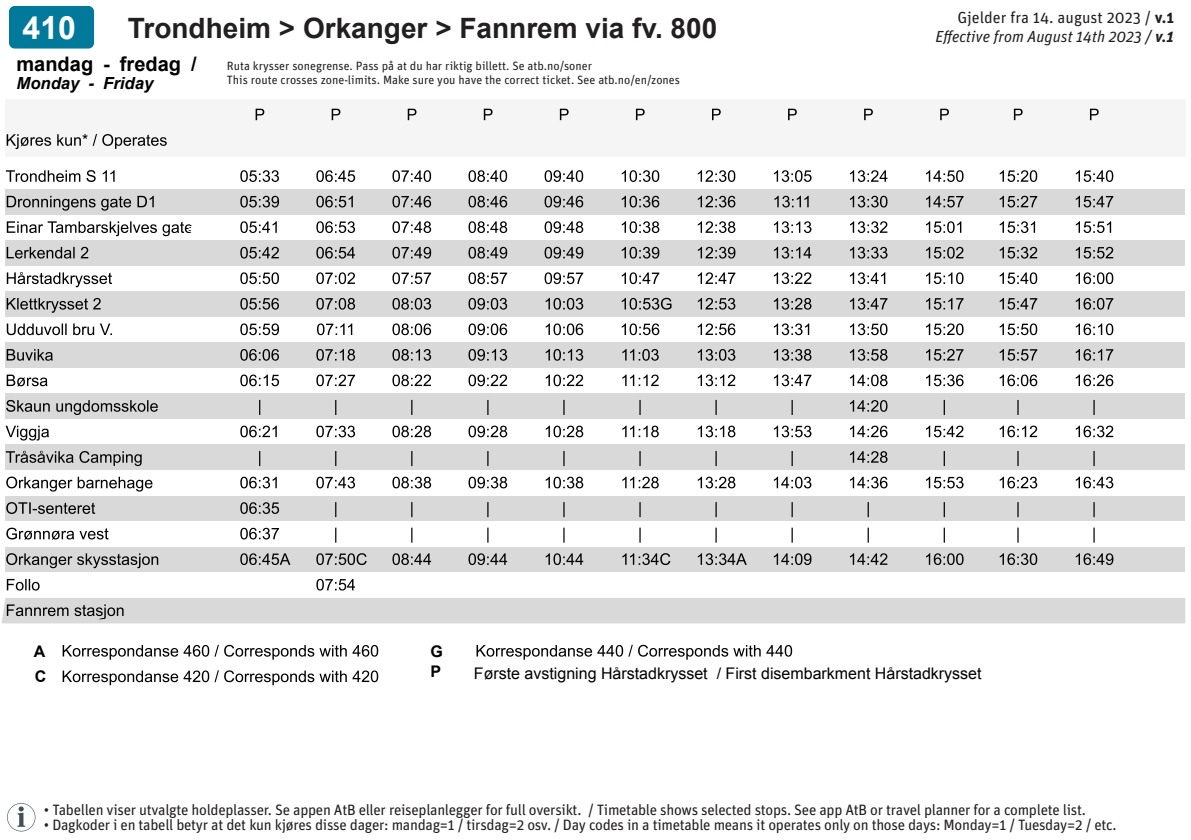
<style>
.page{position:relative;width:1191px;height:840px;background:#fff}
.page>*{position:absolute;margin:0;border:0;box-sizing:border-box;transform-origin:0 0}
.t1{font:700 32px "Arial";color:#fff}
.t2{font:700 28px "Arial";color:#231f20}
.t3{font:700 20px "Arial";color:#000}
.t4{font:italic 700 16.6px "Arial";color:#000}
.t5{font:16px "Arial";color:#000}
.t6{font:italic 16px/19.2px "Unit Pro";color:#231f20;text-align:right}
.t7{font:700 16px/25.2px "Arial";color:#000}
.t8{font:15px "Unit Pro";letter-spacing:-.02em;color:#231f20}
.t9{font:12px/14.4px "Unit Pro";color:#231f20}
.s1{font-style:normal}
.s2{font-weight:700;font-style:normal}
.s3{font-weight:700}
</style>
<div class="page">
<svg style="left:7px;top:803px;width:28px;height:28px"></svg>
<div style="left:9px;top:6px;width:85px;height:42px;background:#00799b;border-radius:6px"></div>
<div style="left:6px;top:99px;width:1179px;height:57px;background:#f5f5f5"></div>
<svg style="left:7px;top:134px;width:160px;height:15px"></svg>
<svg style="left:256px;top:109px;width:8px;height:11px"></svg>
<svg style="left:332px;top:109px;width:8px;height:11px"></svg>
<svg style="left:408px;top:109px;width:8px;height:11px"></svg>
<svg style="left:484px;top:109px;width:8px;height:11px"></svg>
<svg style="left:560px;top:109px;width:8px;height:11px"></svg>
<svg style="left:636px;top:109px;width:8px;height:11px"></svg>
<svg style="left:712px;top:109px;width:8px;height:11px"></svg>
<svg style="left:788px;top:109px;width:9px;height:11px"></svg>
<svg style="left:864px;top:109px;width:9px;height:11px"></svg>
<svg style="left:940px;top:109px;width:9px;height:11px"></svg>
<div style="left:6px;top:189px;width:1179px;height:26px;background:#d9d9d9"></div>
<div style="left:6px;top:240px;width:1179px;height:26px;background:#d9d9d9"></div>
<div style="left:6px;top:291px;width:1179px;height:26px;background:#d9d9d9"></div>
<div style="left:6px;top:342px;width:1179px;height:26px;background:#d9d9d9"></div>
<div style="left:6px;top:393px;width:1179px;height:26px;background:#d9d9d9"></div>
<div style="left:6px;top:444px;width:1179px;height:26px;background:#d9d9d9"></div>
<div style="left:6px;top:495px;width:1179px;height:26px;background:#d9d9d9"></div>
<div style="left:6px;top:546px;width:1179px;height:26px;background:#d9d9d9"></div>
<svg style="left:6px;top:170px;width:109px;height:12px"></svg>
<svg style="left:240px;top:170px;width:723px;height:12px"></svg>
<svg style="left:7px;top:196px;width:147px;height:14px"></svg>
<svg style="left:240px;top:196px;width:723px;height:11px"></svg>
<svg style="left:7px;top:221px;width:185px;height:15px"></svg>
<svg style="left:240px;top:221px;width:721px;height:12px"></svg>
<svg style="left:7px;top:247px;width:81px;height:11px"></svg>
<svg style="left:240px;top:247px;width:723px;height:11px"></svg>
<svg style="left:7px;top:272px;width:105px;height:15px"></svg>
<svg style="left:240px;top:272px;width:723px;height:12px"></svg>
<svg style="left:7px;top:298px;width:94px;height:14px"></svg>
<svg style="left:240px;top:297px;width:723px;height:12px"></svg>
<svg style="left:7px;top:323px;width:105px;height:12px"></svg>
<svg style="left:240px;top:323px;width:723px;height:12px"></svg>
<svg style="left:7px;top:349px;width:46px;height:11px"></svg>
<svg style="left:240px;top:349px;width:723px;height:11px"></svg>
<svg style="left:7px;top:374px;width:40px;height:12px"></svg>
<svg style="left:240px;top:374px;width:723px;height:12px"></svg>
<svg style="left:6px;top:400px;width:152px;height:15px"></svg>
<svg style="left:259px;top:400px;width:686px;height:15px"></svg>
<svg style="left:6px;top:425px;width:43px;height:15px"></svg>
<svg style="left:240px;top:425px;width:723px;height:12px"></svg>
<svg style="left:6px;top:450px;width:136px;height:16px"></svg>
<svg style="left:259px;top:451px;width:686px;height:15px"></svg>
<svg style="left:6px;top:476px;width:146px;height:15px"></svg>
<svg style="left:240px;top:476px;width:723px;height:12px"></svg>
<svg style="left:6px;top:502px;width:89px;height:11px"></svg>
<svg style="left:240px;top:502px;width:705px;height:15px"></svg>
<svg style="left:6px;top:527px;width:102px;height:12px"></svg>
<svg style="left:240px;top:527px;width:705px;height:15px"></svg>
<svg style="left:6px;top:553px;width:152px;height:15px"></svg>
<svg style="left:240px;top:553px;width:723px;height:11px"></svg>
<svg style="left:7px;top:578px;width:33px;height:12px"></svg>
<svg style="left:316px;top:578px;width:39px;height:12px"></svg>
<div style="left:2px;top:598px;width:1183px;height:25px;background:#d9d9d9"></div>
<svg style="left:63px;top:644px;width:315px;height:15px"></svg>
<svg style="left:63px;top:670px;width:315px;height:14px"></svg>
<svg style="left:476px;top:644px;width:316px;height:15px"></svg>
<svg style="left:1014px;top:109px;width:8px;height:11px"></svg>
<svg style="left:1090px;top:109px;width:8px;height:11px"></svg>
<svg style="left:999px;top:170px;width:114px;height:12px"></svg>
<svg style="left:999px;top:196px;width:114px;height:11px"></svg>
<svg style="left:999px;top:221px;width:112px;height:12px"></svg>
<svg style="left:999px;top:247px;width:114px;height:11px"></svg>
<svg style="left:999px;top:272px;width:114px;height:12px"></svg>
<svg style="left:999px;top:298px;width:114px;height:11px"></svg>
<svg style="left:999px;top:323px;width:114px;height:12px"></svg>
<svg style="left:999px;top:349px;width:114px;height:11px"></svg>
<svg style="left:999px;top:374px;width:114px;height:12px"></svg>
<svg style="left:1093px;top:400px;width:1px;height:15px"></svg>
<svg style="left:1017px;top:400px;width:1px;height:15px"></svg>
<svg style="left:999px;top:425px;width:114px;height:12px"></svg>
<svg style="left:1093px;top:451px;width:1px;height:15px"></svg>
<svg style="left:1017px;top:451px;width:1px;height:15px"></svg>
<svg style="left:999px;top:476px;width:114px;height:12px"></svg>
<svg style="left:1093px;top:502px;width:1px;height:15px"></svg>
<svg style="left:1017px;top:502px;width:1px;height:15px"></svg>
<svg style="left:1093px;top:527px;width:1px;height:15px"></svg>
<svg style="left:1017px;top:527px;width:1px;height:15px"></svg>
<svg style="left:999px;top:553px;width:114px;height:11px"></svg>
<p class="t2" style="left:128px;top:9px;width:591px">Trondheim &gt; Orkanger &gt; Fannrem via fv. 800</p>
<p class="t6" style="left:935px;top:7px;width:240px"><span class="s1">Gjelder fra 14. august 2023 /</span> <span class="s2">v.1<br></span>Effective from August 14th 2023 / <span class="s3">v.1</span></p>
<p class="t9" style="left:227px;top:58px;width:455px">Ruta krysser sonegrense. Pass på at du har riktig billett. Se atb.no/soner<br>This route crosses zone-limits. Make sure you have the correct ticket. See atb.no/en/zones</p>
<p class="t1" style="left:23px;top:7px;width:55px">410</p>
<p class="t3" style="left:17px;top:50px;width:182px">mandag - fredag /</p>
<p class="t4" style="left:17px;top:72px;width:138px">Monday - Friday</p>
<p class="t7" style="left:34px;top:638px;width:14px">A<br>C</p>
<p class="t7" style="left:430px;top:641px;width:14px;line-height:20.4px">G<br>P</p>
<p class="t5" style="left:474px;top:662px;width:509px">Første avstigning Hårstadkrysset / First disembarkment Hårstadkrysset</p>
<p class="t8" style="left:44px;top:798px;width:1043px">• Tabellen viser utvalgte holdeplasser. Se appen AtB eller reiseplanlegger for full oversikt. / Timetable shows selected stops. See app AtB or travel planner for a complete list.</p>
<p class="t8" style="left:44px;top:813px;width:1074px">• Dagkoder i en tabell betyr at det kun kjøres disse dager: mandag=1 / tirsdag=2 osv. / Day codes in a timetable means it operates only on those days: Monday=1 / Tuesday=2 / etc.</p>
</div>
